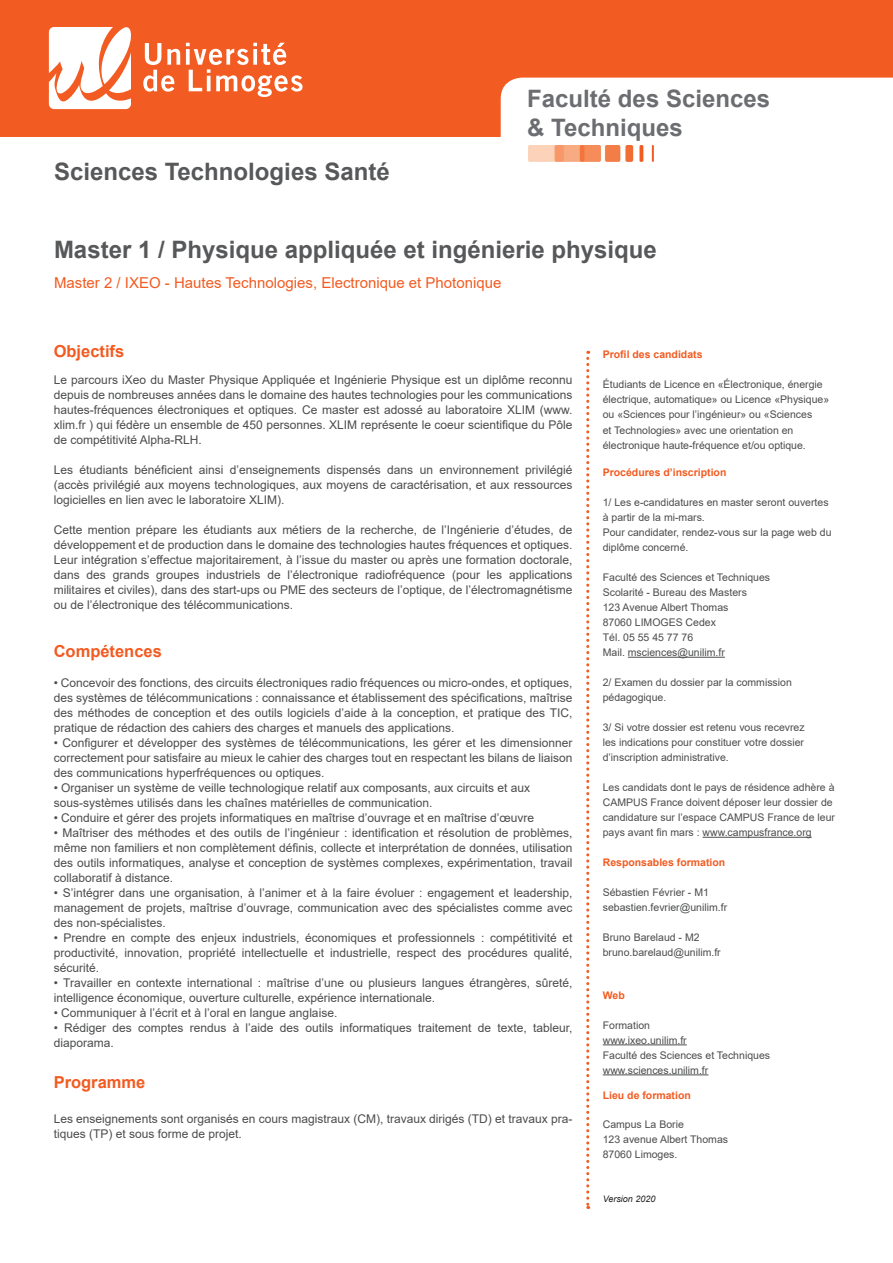
<style>
.page{position:relative;width:893px;height:1263px;background:#fff}
.page>*{position:absolute;margin:0;border:0;box-sizing:border-box;transform-origin:0 0}
.t1{font:700 24px "Arial";color:#57585a}
.t2{font:700 24px/28.8px "Arial";color:#6c6d70}
.t3{font:700 16.5px "Arial";color:#f25b21}
.t4{font:15px "Arial";color:#f25b21}
.t5{font:12px/15px "Arial";color:#4b4c4d;text-align:justify}
.t6{font:10.5px/15px "Arial";color:#4b4c4d}
.t7{font:700 10.5px "Arial";color:#f25b21}
.t8{font:italic 9px "Arial";color:#231f20}
</style>
<div class="page">
<hr style="left:628px;top:657px;width:97px;height:1px;background:#4b4c4d">
<hr style="left:703px;top:837px;width:109px;height:1px;background:#4b4c4d">
<hr style="left:603px;top:1044px;width:84px;height:1px;background:#4b4c4d">
<hr style="left:603px;top:1074px;width:105px;height:1px;background:#4b4c4d">
<div style="left:0;top:0;width:893px;height:136px;background:#f25b21"></div>
<svg style="left:49px;top:27px;width:82px;height:82px"></svg>
<svg style="left:143px;top:43px;width:37px;height:49px"></svg>
<svg style="left:186px;top:43px;width:117px;height:54px"></svg>
<div style="left:501px;top:78px;width:392px;height:84px;background:#fff"></div>
<img style="left:529px;top:146px;width:125px;height:15px">
<svg style="left:586px;top:351px;width:3px;height:858px"></svg>
<h1 class="t1" style="left:54px;top:154px;width:337px">Sciences Technologies Santé</h1>
<h1 class="t2" style="left:527px;top:84px;width:244px">Faculté des Sciences &amp; Techniques</h1>
<h1 class="t1" style="left:54px;top:232px;width:604px">Master 1 / Physique appliquée et ingénierie physique</h1>
<p class="t4" style="left:54px;top:272px;width:449px">Master 2 / IXEO - Hautes Technologies, Electronique et Photonique</p>
<h2 class="t3" style="left:54px;top:339px;width:72px">Objectifs</h2>
<p class="t5" style="left:54px;top:372px;width:520px">Le parcours iXeo du Master Physique Appliquée et Ingénierie Physique est un diplôme reconnu depuis de nombreuses années dans le domaine des hautes technologies pour les communications hautes-fréquences électroniques et optiques. Ce master est adossé au laboratoire XLIM (www. xlim.fr ) qui fédère un ensemble de 450 personnes. XLIM représente le coeur scientifique du Pôle de compétitivité Alpha-RLH.</p>
<p class="t5" style="left:54px;top:462px;width:520px">Les étudiants bénéficient ainsi d’enseignements dispensés dans un environnement privilégié (accès privilégié aux moyens technologiques, aux moyens de caractérisation, et aux ressources logicielles en lien avec le laboratoire XLIM).</p>
<p class="t5" style="left:54px;top:522px;width:520px">Cette mention prépare les étudiants aux métiers de la recherche, de l’Ingénierie d’études, de développement et de production dans le domaine des technologies hautes fréquences et optiques.<br>Leur intégration s’effectue majoritairement, à l’issue du master ou après une formation doctorale, dans des grands groupes industriels de l’électronique radiofréquence (pour les applications militaires et civiles), dans des start-ups ou PME des secteurs de l’optique, de l’électromagnétisme ou de l’électronique des télécommunications.</p>
<h2 class="t3" style="left:54px;top:640px;width:110px">Compétences</h2>
<p class="t5" style="left:54px;top:675px;width:520px">• Concevoir des fonctions, des circuits électroniques radio fréquences ou micro-ondes, et optiques, des systèmes de télécommunications : connaissance et établissement des spécifications, maîtrise des méthodes de conception et des outils logiciels d’aide à la conception, et pratique des TIC, pratique de rédaction des cahiers des charges et manuels des applications.</p>
<p class="t5" style="left:54px;top:735px;width:520px">• Configurer et développer des systèmes de télécommunications, les gérer et les dimensionner correctement pour satisfaire au mieux le cahier des charges tout en respectant les bilans de liaison des communications hyperfréquences ou optiques.</p>
<p class="t5" style="left:54px;top:780px;width:478px">• Organiser un système de veille technologique relatif aux composants, aux circuits et aux sous-systèmes utilisés dans les chaînes matérielles de communication.</p>
<p class="t5" style="left:54px;top:810px;width:482px">• Conduire et gérer des projets informatiques en maîtrise d’ouvrage et en maîtrise d’œuvre</p>
<p class="t5" style="left:54px;top:825px;width:520px">• Maîtriser des méthodes et des outils de l’ingénieur : identification et résolution de problèmes, même non familiers et non complètement définis, collecte et interprétation de données, utilisation des outils informatiques, analyse et conception de systèmes complexes, expérimentation, travail collaboratif à distance.</p>
<p class="t5" style="left:54px;top:885px;width:520px">• S’intégrer dans une organisation, à l’animer et à la faire évoluer : engagement et leadership, management de projets, maîtrise d’ouvrage, communication avec des spécialistes comme avec des non-spécialistes.</p>
<p class="t5" style="left:54px;top:930px;width:520px">• Prendre en compte des enjeux industriels, économiques et professionnels : compétitivité et productivité, innovation, propriété intellectuelle et industrielle, respect des procédures qualité, sécurité.</p>
<p class="t5" style="left:54px;top:975px;width:520px">• Travailler en contexte international : maîtrise d’une ou plusieurs langues étrangères, sûreté, intelligence économique, ouverture culturelle, expérience internationale.</p>
<p class="t5" style="left:54px;top:1005px;width:285px">• Communiquer à l’écrit et à l’oral en langue anglaise.</p>
<p class="t5" style="left:54px;top:1020px;width:520px">• Rédiger des comptes rendus à l’aide des outils informatiques traitement de texte, tableur, diaporama.</p>
<h2 class="t3" style="left:54px;top:1071px;width:93px">Programme</h2>
<p class="t5" style="left:54px;top:1111px;width:520px">Les enseignements sont organisés en cours magistraux (CM), travaux dirigés (TD) et travaux pra&shy;tiques (TP) et sous forme de projet.</p>
<p class="t7" style="left:603px;top:347px;width:101px">Profil des candidats</p>
<p class="t6" style="left:603px;top:377px;width:228px">Étudiants de Licence en «Électronique, énergie électrique, automatique» ou Licence «Physique» ou «Sciences pour l’ingénieur» ou «Sciences<br>et Technologies» avec une orientation en électronique haute-fréquence et/ou optique.</p>
<p class="t7" style="left:603px;top:465px;width:125px">Procédures d’inscription</p>
<p class="t6" style="left:603px;top:495px;width:230px">1/ Les e-candidatures en master seront ouvertes à partir de la mi-mars.<br>Pour candidater, rendez-vous sur la page web du diplôme concerné.</p>
<p class="t6" style="left:603px;top:570px;width:169px">Faculté des Sciences et Techniques<br>Scolarité - Bureau des Masters<br>123 Avenue Albert Thomas<br>87060 LIMOGES Cedex<br>Tél. 05 55 45 77 76<br>Mail. msciences@unilim.fr</p>
<p class="t6" style="left:603px;top:675px;width:191px">2/ Examen du dossier par la commission pédagogique.</p>
<p class="t6" style="left:603px;top:720px;width:203px;text-align:justify">3/ Si votre dossier est retenu vous recevrez les indications pour constituer votre dossier d’inscription administrative.</p>
<p class="t6" style="left:603px;top:780px;width:234px">Les candidats dont le pays de résidence adhère à CAMPUS France doivent déposer leur dossier de candidature sur l’espace CAMPUS France de leur pays avant fin mars : www.campusfrance.org</p>
<p class="t7" style="left:603px;top:855px;width:124px">Responsables formation</p>
<p class="t6" style="left:603px;top:885px;width:126px">Sébastien Février - M1 sebastien.fevrier@unilim.fr</p>
<p class="t6" style="left:603px;top:930px;width:120px">Bruno Barelaud - M2 bruno.barelaud@unilim.fr</p>
<p class="t7" style="left:603px;top:988px;width:23px">Web</p>
<p class="t6" style="left:603px;top:1017px;width:169px">Formation<br>www.ixeo.unilim.fr<br>Faculté des Sciences et Techniques www.sciences.unilim.fr</p>
<p class="t7" style="left:603px;top:1088px;width:90px">Lieu de formation</p>
<p class="t6" style="left:603px;top:1116px;width:127px">Campus La Borie<br>123 avenue Albert Thomas<br>87060 Limoges.</p>
<p class="t8" style="left:603px;top:1193px;width:54px">Version 2020</p>
</div>
